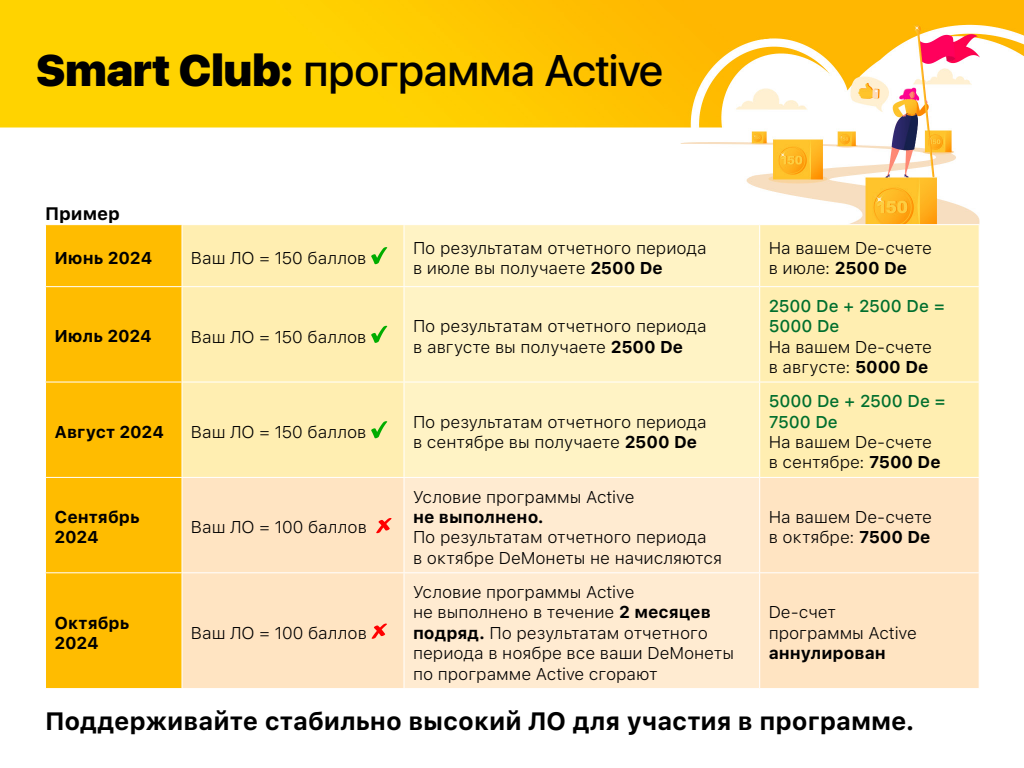
<style>
.page{position:relative;width:1024px;height:768px;background:#fff}
.page>*{position:absolute;margin:0;border:0;box-sizing:border-box;transform-origin:0 0}
.t1{font:500 44px "SFUI Display";letter-spacing:-.01em;color:#000}
.t2{font:700 25px "SFUI Text";color:#000}
.t3{font:700 18px "SFUI Text";color:#000}
.t4{font:300 17px/20.4px "SFUI Text";letter-spacing:-.005em;color:#000}
.t5{font:700 17px/20.4px "SFUI Text";color:#000}
.t6{font:500 17px/20.4px "SFUI Text";color:#006f2e}
.s1{font-weight:900}
.s2{font-weight:700}
</style>
<div class="page">
<img style="left:0;top:0;width:1024px;height:224px">
<div style="left:46px;top:225px;width:136px;height:463px;background:#ffbc00"></div>
<div style="left:183px;top:225px;width:796px;height:252px;background:#ffeeb1"></div>
<div style="left:405px;top:225px;width:354px;height:252px;background:#fff3c5"></div>
<div style="left:183px;top:478px;width:796px;height:210px;background:#ffe4c2"></div>
<div style="left:405px;top:478px;width:354px;height:210px;background:#ffebd1"></div>
<hr style="left:404px;top:225px;width:1px;height:61px;background:#fff">
<hr style="left:759px;top:225px;width:1px;height:61px;background:#fff">
<hr style="left:45px;top:286px;width:137px;height:1px;background:#fff">
<hr style="left:182px;top:286px;width:222px;height:1px;background:#fff">
<hr style="left:404px;top:286px;width:356px;height:1px;background:#fff">
<hr style="left:404px;top:287px;width:1px;height:95px;background:#fff">
<hr style="left:760px;top:286px;width:220px;height:1px;background:#fff">
<hr style="left:759px;top:287px;width:1px;height:95px;background:#fff">
<hr style="left:45px;top:382px;width:137px;height:1px;background:#fff">
<hr style="left:182px;top:382px;width:222px;height:1px;background:#fff">
<hr style="left:404px;top:382px;width:356px;height:1px;background:#fff">
<hr style="left:404px;top:383px;width:1px;height:94px;background:#fff">
<hr style="left:760px;top:382px;width:220px;height:1px;background:#fff">
<hr style="left:759px;top:383px;width:1px;height:94px;background:#fff">
<hr style="left:45px;top:477px;width:137px;height:1px;background:#fff">
<hr style="left:404px;top:478px;width:1px;height:94px;background:#fff">
<hr style="left:759px;top:478px;width:1px;height:94px;background:#fff">
<hr style="left:45px;top:572px;width:137px;height:1px;background:#fff">
<hr style="left:182px;top:572px;width:222px;height:1px;background:#fff">
<hr style="left:404px;top:572px;width:356px;height:1px;background:#fff">
<hr style="left:404px;top:573px;width:1px;height:115px;background:#fff">
<hr style="left:760px;top:572px;width:220px;height:1px;background:#fff">
<hr style="left:759px;top:573px;width:1px;height:115px;background:#fff">
<svg style="left:371px;top:247px;width:16px;height:17px"></svg>
<svg style="left:371px;top:326px;width:16px;height:17px"></svg>
<svg style="left:371px;top:421px;width:16px;height:17px"></svg>
<svg style="left:376px;top:518px;width:16px;height:15px"></svg>
<svg style="left:372px;top:624px;width:15px;height:15px"></svg>
<h1 class="t1" style="left:36px;top:40px;width:629px"><span class="s1">Smart Club:</span> программа Active</h1>
<p class="t3" style="left:45px;top:201px;width:77px">Пример</p>
<p class="t5" style="left:54px;top:247px;width:99px">Июнь 2024</p>
<p class="t4" style="left:191px;top:247px;width:177px">Ваш ЛО = 150 баллов</p>
<p class="t4" style="left:413px;top:237px;width:295px">По результатам отчетного периода в июле вы получаете <span class="s2">2500 De</span></p>
<p class="t4" style="left:769px;top:237px;width:165px">На вашем De-счете в июле: <span class="s2">2500 De</span></p>
<p class="t5" style="left:55px;top:325px;width:99px">Июль 2024</p>
<p class="t4" style="left:191px;top:326px;width:177px">Ваш ЛО = 150 баллов</p>
<p class="t4" style="left:413px;top:315px;width:295px">По результатам отчетного периода в августе вы получаете <span class="s2">2500 De</span></p>
<p class="t5" style="left:55px;top:421px;width:111px">Август 2024</p>
<p class="t4" style="left:191px;top:421px;width:177px">Ваш ЛО = 150 баллов</p>
<p class="t4" style="left:413px;top:411px;width:295px">По результатам отчетного периода в сентябре вы получаете <span class="s2">2500 De</span></p>
<p class="t5" style="left:55px;top:506px;width:87px">Сентябрь<br>2024</p>
<p class="t4" style="left:191px;top:516px;width:178px">Ваш ЛО = 100 баллов</p>
<p class="t5" style="left:55px;top:612px;width:77px">Октябрь<br>2024</p>
<p class="t4" style="left:191px;top:622px;width:178px">Ваш ЛО = 100 баллов</p>
<p class="t4" style="left:413px;top:486px;width:223px">Условие программы Active</p>
<p class="t5" style="left:413px;top:506px;width:132px">не выполнено.</p>
<p class="t4" style="left:413px;top:527px;width:310px">По результатам отчетного периода<br>в октябре DeМонеты не начисляются</p>
<p class="t4" style="left:413px;top:581px;width:323px">Условие программы Active<br>не выполнено в течение <span class="s2">2 месяцев подряд.</span> По результатам отчетного периода в ноябре все ваши DeМонеты по программе Active сгорают</p>
<p class="t6" style="left:769px;top:295px;width:178px">2500 De + 2500 De =<br>5000 De</p>
<p class="t4" style="left:769px;top:336px;width:165px">На вашем De-счете в августе: <span class="s2">5000 De</span></p>
<p class="t6" style="left:769px;top:390px;width:179px">5000 De + 2500 De =<br>7500 De</p>
<p class="t4" style="left:769px;top:431px;width:173px">На вашем De-счете в сентябре: <span class="s2">7500 De</span></p>
<p class="t4" style="left:769px;top:506px;width:165px">На вашем De-счете в октябре: <span class="s2">7500 De</span></p>
<p class="t4" style="left:769px;top:602px;width:150px">De-счет программы Active</p>
<p class="t5" style="left:769px;top:642px;width:119px">аннулирован</p>
<h2 class="t2" style="left:45px;top:703px;width:871px">Поддерживайте стабильно высокий ЛО для участия в программе.</h2>
</div>
